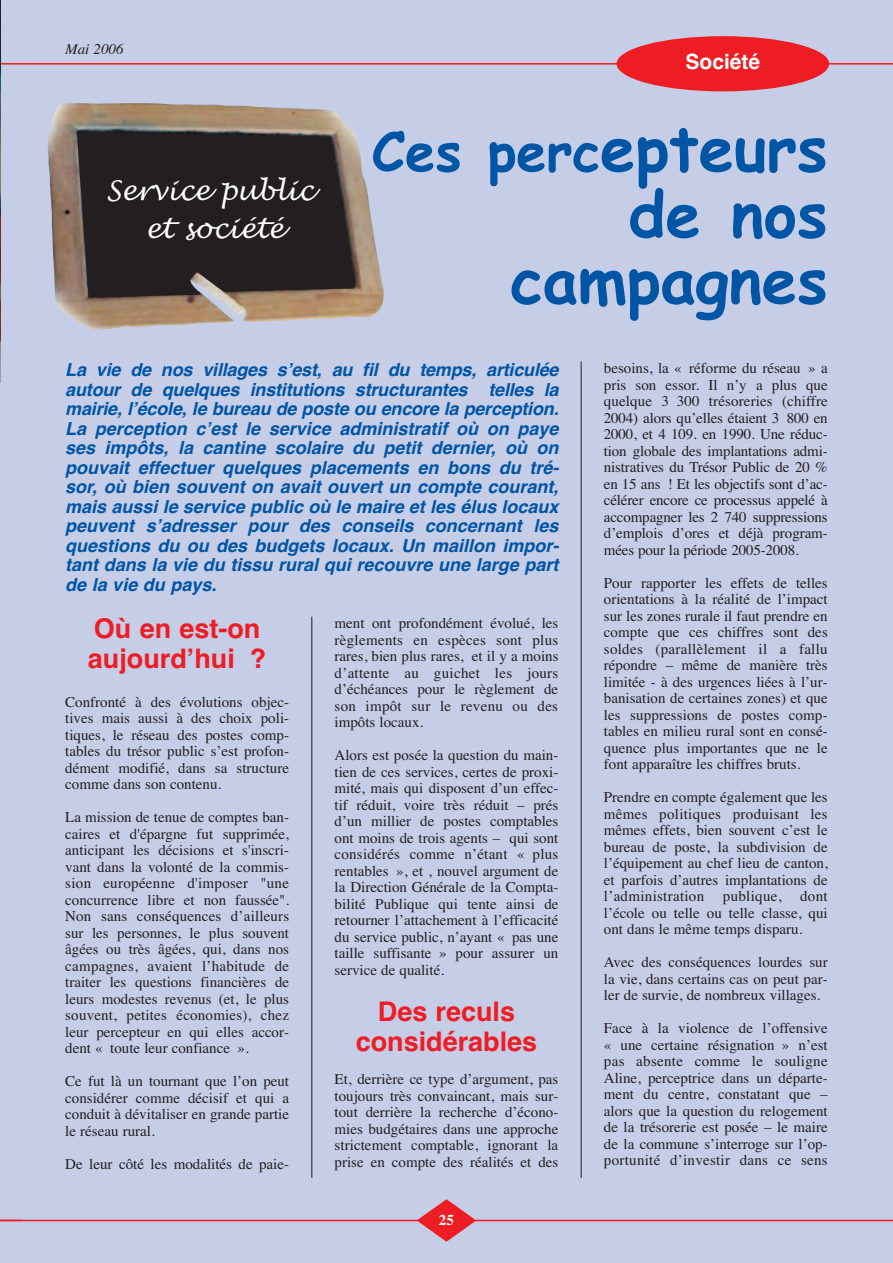
<style>
.page{position:relative;width:893px;height:1263px;background:#c6cde7}
.page>*{position:absolute;margin:0;border:0;box-sizing:border-box;transform-origin:0 0}
.t1{font:700 63px/66px "Comic Sans MS";color:#0155a5;text-align:right}
.t2{font:700 54px "Comic Sans MS";color:#0155a5}
.t3{font:700 27px/30px "Helvetica";color:#ee1d23}
.t4{font:italic 27px/38.2px "Lucida Handwriting";color:#fff;text-align:center}
.t5{font:700 21px "Helvetica";color:#fff}
.t6{font:italic 700 18px/19.5px "Helvetica";color:#0155a5;text-align:justify}
.t7{font:15px/16.5px "Times";color:#231f20;text-align:justify}
.t8{font:italic 15px "Times";color:#231f20}
.t9{font:700 15px "Times";color:#fff}
.s1{font-size:63px}
</style>
<div class="page">
<hr style="left:0;top:1220px;width:893px;height:1px;background:#ee1d23">
<hr style="left:0;top:63px;width:893px;height:2px;background:#ee1d23">
<svg style="left:417px;top:1199px;width:59px;height:43px"></svg>
<div style="left:617px;top:36px;width:212px;height:55px;background:#ee1d23;border-radius:50%"></div>
<hr style="left:312px;top:617px;width:1px;height:561px;background:#231f20">
<hr style="left:581px;top:361px;width:1px;height:817px;background:#231f20">
<img style="left:48px;top:103px;width:336px;height:227px">
<svg style="left:77px;top:132px;width:278px;height:166px;fill:#231f20"></svg>
<p class="t8" style="left:65px;top:40px;width:60px">Mai 2006</p>
<h3 class="t4" style="left:106px;top:171px;width:209px">Service public et société</h3>
<h3 class="t5" style="left:685px;top:50px;width:76px">Société</h3>
<h2 class="t2" style="left:372px;top:121px;width:457px">Ces perc<span class="s1">epteurs</span></h2>
<h1 class="t1" style="left:510px;top:182px;width:319px">de nos campagnes</h1>
<p class="t6" style="left:65px;top:360px;width:501px">La vie de nos villages s’est, au fil du temps, articulée autour de quelques institutions structurantes telles la mairie,l’école,lebureaudeposteouencorelaperception.<br>La perception c’est le service administratif où on paye ses impôts, la cantine scolaire du petit dernier, où on pouvait effectuer quelques placements en bons du tré&shy;sor,où bien souventon avaitouvertun comptecourant, maisaussileservicepublicoù lemaireetleséluslocaux peuvent s’adresser pour des conseils concernant les questions du ou des budgets locaux. Un maillon impor&shy;tantdanslaviedu tissu ruralquirecouvreunelargepart delaviedu pays.</p>
<h3 class="t3" style="left:88px;top:613px;width:180px">Où en est-on aujourd’hui ?</h3>
<p class="t7" style="left:65px;top:693px;width:225px">Confronté à des évolutions objec&shy;tives mais aussi à des choix poli&shy;tiques, le réseau des postes comp&shy;tables du trésor public s’est profon&shy;dément modifié, dans sa structure comme dans son contenu.</p>
<p class="t7" style="left:65px;top:809px;width:225px">La mission de tenue de comptes ban&shy;caires et d'épargne fut supprimée, anticipant les décisions et s'inscri&shy;vant dans la volonté de la commis&shy;sion européenne d'imposer "une concurrence libre et non faussée".<br>Non sans conséquences d’ailleurs sur les personnes, le plus souvent âgées ou très âgées, qui, dans nos campagnes, avaient l’habitude de traiter les questions financières de leurs modestes revenus (et, le plus souvent, petites économies), chez leur percepteur en qui elles accor&shy;dent « toute leur confiance ».</p>
<p class="t7" style="left:65px;top:1073px;width:225px">Ce fut là un tournant que l’on peut considérer comme décisif et qui a conduit à dévitaliser en grande partie le réseau rural.</p>
<p class="t7" style="left:65px;top:1155px;width:225px">De leur côté les modalités de paie-</p>
<p class="t7" style="left:335px;top:615px;width:225px">ment ont profondément évolué, les règlements en espèces sont plus rares, bien plus rares, et il y a moins d’attente au guichet les jours d’échéances pour le règlement de son impôt sur le revenu ou des impôts locaux.</p>
<p class="t7" style="left:335px;top:747px;width:225px">Alors est posée la question du main&shy;tien de ces services, certes de proxi&shy;mité, mais qui disposent d’un effec&shy;tif réduit, voire très réduit – prés d’un millier de postes comptables ont moins de trois agents – qui sont considérés comme n’étant « plus rentables », et , nouvel argument de la Direction Générale de la Compta&shy;bilité Publique qui tente ainsi de retourner l’attachement à l’efficacité du service public, n’ayant « pas une taille suffisante » pour assurer un service de qualité.</p>
<h3 class="t3" style="left:356px;top:997px;width:183px;text-align:center">Des reculs considérables</h3>
<p class="t7" style="left:335px;top:1071px;width:225px">Et, derrière ce type d’argument, pas toujours très convaincant, mais sur&shy;tout derrière la recherche d’écono&shy;mies budgétaires dans une approche strictement comptable, ignorant la prise en compte des réalités et des</p>
<p class="t9" style="left:439px;top:1211px;width:16px">25</p>
<p class="t7" style="left:604px;top:360px;width:225px">besoins, la « réforme du réseau » a pris son essor. Il n’y a plus que quelque 3 300 trésoreries (chiffre 2004) alors qu’elles étaient 3 800 en 2000, et 4 109. en 1990. Une réduc&shy;tion globale des implantations admi&shy;nistratives du Trésor Public de 20 % en 15 ans ! Et les objectifs sont d’ac&shy;célérer encore ce processus appelé à accompagner les 2 740 suppressions d’emplois d’ores et déjà program&shy;mées pour la période 2005-2008.</p>
<p class="t7" style="left:604px;top:574px;width:225px">Pour rapporter les effets de telles orientations à la réalité de l’impact sur les zones rurale il faut prendre en compte que ces chiffres sont des soldes (parallèlement il a fallu répondre – même de manière très limitée - à des urgences liées à l’ur&shy;banisation de certaines zones) et que les suppressions de postes comp&shy;tables en milieu rural sont en consé&shy;quence plus importantes que ne le font apparaître les chiffres bruts.</p>
<p class="t7" style="left:604px;top:789px;width:225px">Prendre en compte également que les mêmes politiques produisant les mêmes effets, bien souvent c’est le bureau de poste, la subdivision de l’équipement au chef lieu de canton, et parfois d’autres implantations de l’administration publique, dont l’école ou telle ou telle classe, qui ont dans le même temps disparu.</p>
<p class="t7" style="left:604px;top:954px;width:225px">Avec des conséquences lourdes sur la vie, dans certains cas on peut par&shy;ler de survie, de nombreux villages.</p>
<p class="t7" style="left:604px;top:1020px;width:225px">Face à la violence de l’offensive « une certaine résignation » n’est pas absente comme le souligne Aline, perceptrice dans un départe&shy;ment du centre, constatant que – alors que la question du relogement de la trésorerie est posée – le maire de la commune s’interroge sur l’op&shy;portunité d’investir dans ce sens</p>
</div>
